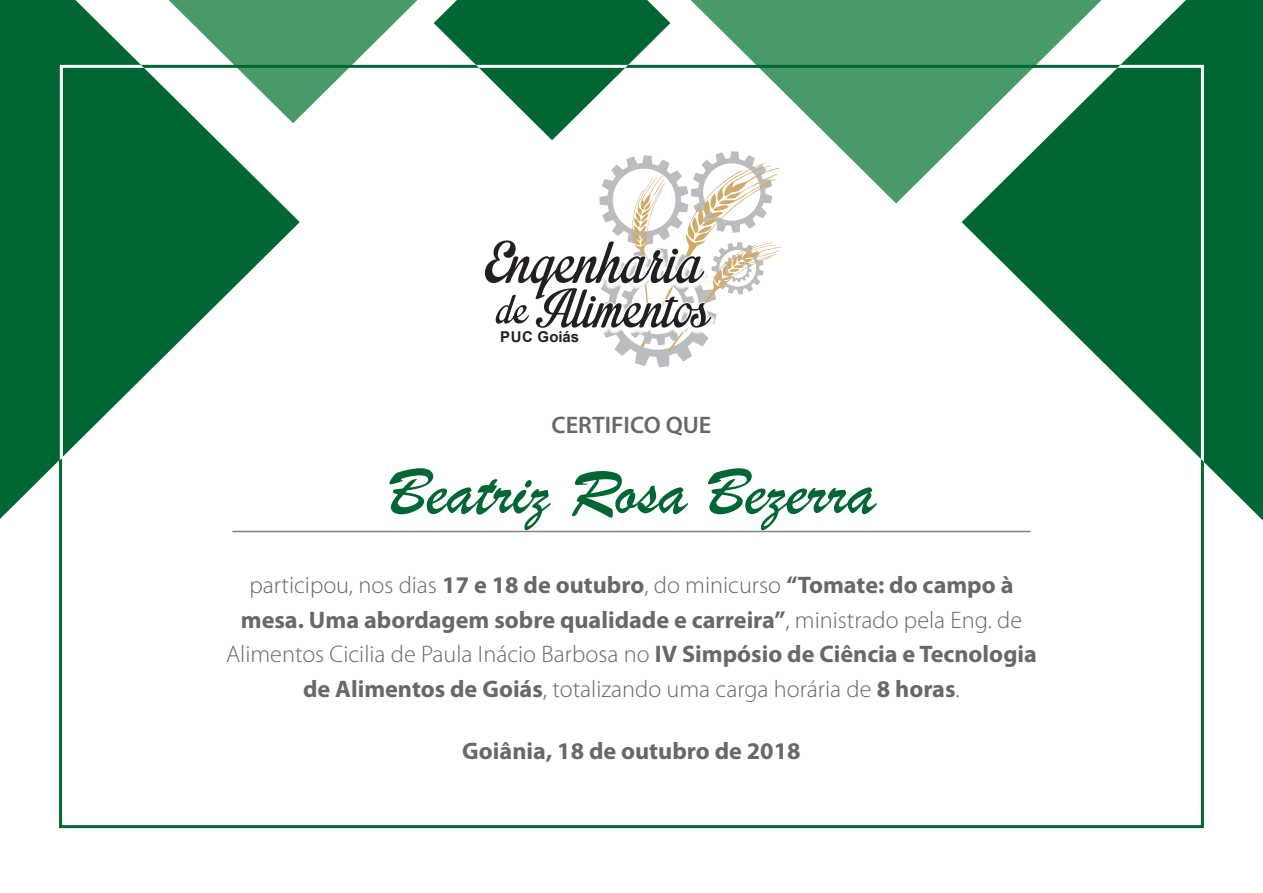
<style>
.page{position:relative;width:1263px;height:893px;background:#fff}
.page>*{position:absolute;margin:0;border:0;box-sizing:border-box;transform-origin:0 0}
.t1{font:69px "Brush Script";color:#063}
.t2{font:700 24px/34.5px "Myriad Pro";color:#686868;text-align:center}
.t3{font:600 24px "Myriad Pro";color:#686868}
.t4{font:700 14.85px "Arial";letter-spacing:.01em;color:#231f20}
.s1{font-weight:300}
</style>
<div class="page">
<svg style="left:962px;top:0;width:301px;height:520px;fill:#063"></svg>
<svg style="left:693px;top:0;width:408px;height:203px;fill:#489b69"></svg>
<svg style="left:300px;top:0;width:118px;height:117px"></svg>
<svg style="left:0;top:0;width:300px;height:519px"></svg>
<svg style="left:60px;top:65px;width:85px;height:395px"></svg>
<svg style="left:1103px;top:65px;width:101px;height:408px"></svg>
<svg style="left:434px;top:0;width:259px;height:140px"></svg>
<hr style="left:232px;top:531px;width:798px;height:1px;background:#86807f">
<svg style="left:484px;top:151px;width:297px;height:216px"></svg>
<p class="t4" style="left:500px;top:327px;width:80px">PUC Goiás</p>
<p class="t3" style="left:551px;top:410px;width:161px">CERTIFICO QUE</p>
<h1 class="t1" style="left:388px;top:446px;width:489px">Beatriz Rosa Bezerra</h1>
<p class="t2" style="left:226px;top:567px;width:812px"><span class="s1">participou, nos dias</span> 17 e 18 de outubro<span class="s1">, do minicurso</span> “Tomate: do campo à mesa. Uma abordagem sobre qualidade e carreira”<span class="s1">, ministrado pela Eng. de Alimentos Cicilia de Paula Inácio Barbosa no</span> IV Simpósio de Ciência e Tecnologia de Alimentos de Goiás<span class="s1">, totalizando uma carga horária de</span> 8 horas<span class="s1">.</span></p>
<p class="t2" style="left:462px;top:733px;width:340px">Goiânia, 18 de outubro de 2018</p>
</div>
